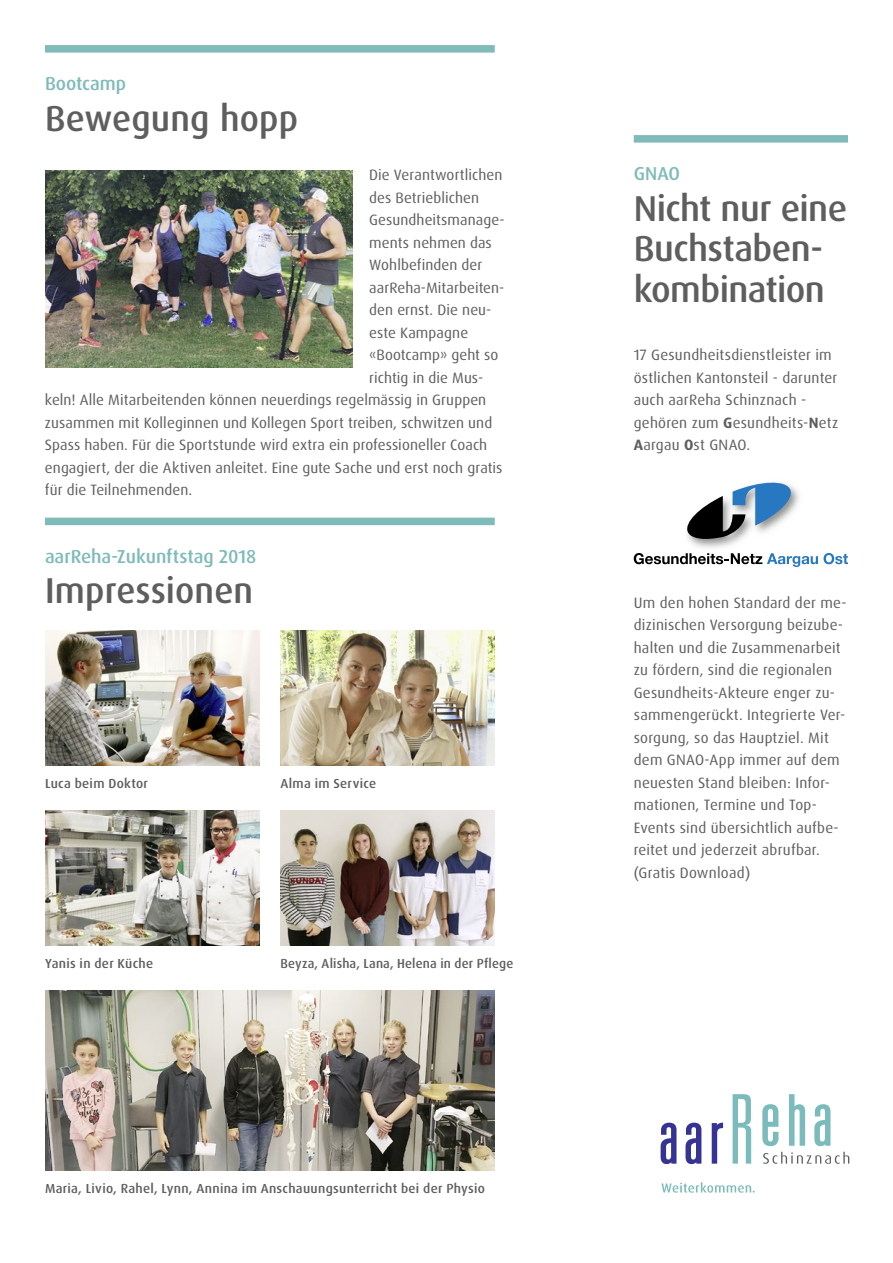
<style>
.page{position:relative;width:893px;height:1263px;background:#fff}
.page>*{position:absolute;margin:0;border:0;box-sizing:border-box;transform-origin:0 0}
.t1{font:500 36px/40.5px "Dax Pro";letter-spacing:-.01em;color:#5f5e5e}
.t2{font:500 18.75px "Dax Pro";color:#7fbbb9}
.t3{font:15px/22.5px "Dax Pro";letter-spacing:.01em;color:#5f5e5e}
.t4{font:500 13.2px "Dax Pro";letter-spacing:.02em;color:#5f5e5e}
.s1{font-weight:700}
</style>
<div class="page">
<div style="left:45px;top:45px;width:450px;height:8px;background:#7fbbb9"></div>
<div style="left:634px;top:135px;width:214px;height:8px;background:#7fbbb9"></div>
<svg style="left:661px;top:1182px;width:94px;height:11px"></svg>
<svg style="left:661px;top:1123px;width:15px;height:41px"></svg>
<svg style="left:685px;top:1123px;width:16px;height:41px"></svg>
<svg style="left:712px;top:1123px;width:11px;height:40px"></svg>
<svg style="left:762px;top:1104px;width:16px;height:42px"></svg>
<svg style="left:789px;top:1094px;width:16px;height:52px"></svg>
<svg style="left:814px;top:1104px;width:16px;height:42px"></svg>
<svg style="left:733px;top:1094px;width:18px;height:69px"></svg>
<svg style="left:763px;top:1152px;width:86px;height:12px"></svg>
<img style="left:690px;top:487px;width:109px;height:61px">
<svg style="left:687px;top:482px;width:107px;height:59px"></svg>
<svg style="left:634px;top:553px;width:214px;height:14px"></svg>
<img style="left:45px;top:171px;width:307px;height:197px">
<div style="left:45px;top:518px;width:450px;height:7px;background:#7fbbb9"></div>
<img style="left:45px;top:630px;width:214px;height:135px">
<img style="left:280px;top:630px;width:215px;height:135px">
<img style="left:45px;top:810px;width:214px;height:136px">
<img style="left:45px;top:990px;width:450px;height:180px">
<img style="left:280px;top:810px;width:215px;height:136px">
<p class="t2" style="left:45px;top:71px;width:83px">Bootcamp</p>
<h1 class="t1" style="left:45px;top:98px;width:255px">Bewegung hopp</h1>
<p class="t3" style="left:369px;top:164px;width:135px">Die Verantwortlichen</p>
<p class="t3" style="left:369px;top:186px;width:111px">des Betrieblichen</p>
<p class="t3" style="left:369px;top:209px;width:137px">Gesundheitsmanage-</p>
<p class="t3" style="left:369px;top:231px;width:124px">ments nehmen das</p>
<p class="t3" style="left:369px;top:254px;width:115px">Wohlbefinden der</p>
<p class="t3" style="left:369px;top:276px;width:137px">aarReha-Mitarbeiten-</p>
<p class="t3" style="left:369px;top:299px;width:124px">den ernst. Die neu-</p>
<p class="t3" style="left:369px;top:321px;width:101px">este Kampagne</p>
<p class="t3" style="left:369px;top:344px;width:131px">«Bootcamp» geht so</p>
<p class="t3" style="left:369px;top:366px;width:115px">richtig in die Mus-</p>
<p class="t3" style="left:45px;top:389px;width:443px">keln! Alle Mitarbeitenden können neuerdings regelmässig in Gruppen</p>
<p class="t3" style="left:45px;top:411px;width:449px">zusammen mit Kolleginnen und Kollegen Sport treiben, schwitzen und</p>
<p class="t3" style="left:45px;top:434px;width:444px">Spass haben. Für die Sportstunde wird extra ein professioneller Coach</p>
<p class="t3" style="left:45px;top:456px;width:459px">engagiert, der die Aktiven anleitet. Eine gute Sache und erst noch gratis</p>
<p class="t3" style="left:45px;top:479px;width:149px">für die Teilnehmenden.</p>
<p class="t2" style="left:45px;top:544px;width:213px">aarReha-Zukunftstag 2018</p>
<h1 class="t1" style="left:45px;top:570px;width:210px">Impressionen</h1>
<p class="t4" style="left:45px;top:774px;width:105px">Luca beim Doktor</p>
<p class="t4" style="left:280px;top:774px;width:97px">Alma im Service</p>
<p class="t4" style="left:45px;top:954px;width:110px">Yanis in der Küche</p>
<p class="t4" style="left:280px;top:954px;width:234px">Beyza, Alisha, Lana, Helena in der Pflege</p>
<p class="t4" style="left:45px;top:1179px;width:441px">Maria, Livio, Rahel, Lynn, Annina im Anschauungsunterricht bei der Physio</p>
<p class="t2" style="left:634px;top:161px;width:48px">GNAO</p>
<h1 class="t1" style="left:634px;top:188px;width:215px">Nicht nur eine<br>Buchstaben&shy;kombination</h1>
<p class="t3" style="left:634px;top:344px;width:206px">17 Gesundheitsdienstleister im östlichen Kantonsteil - darunter auch aarReha Schinznach - gehören zum <span class="s1">G</span>esundheits-<span class="s1">N</span>etz<br><span class="s1">A</span>argau <span class="s1">O</span>st GNAO.</p>
<p class="t3" style="left:634px;top:591px;width:214px">Um den hohen Standard der me&shy;dizinischen Versorgung beizube&shy;halten und die Zusammenarbeit zu fördern, sind die regionalen<br>Gesundheits-Akteure enger zu&shy;sammengerückt. Integrierte Ver&shy;sorgung, so das Hauptziel. Mit dem GNAO-App immer auf dem neuesten Stand bleiben: Infor&shy;mationen, Termine und Top-<br>Events sind übersichtlich aufbe&shy;reitet und jederzeit abrufbar. (Gratis Download)</p>
</div>
